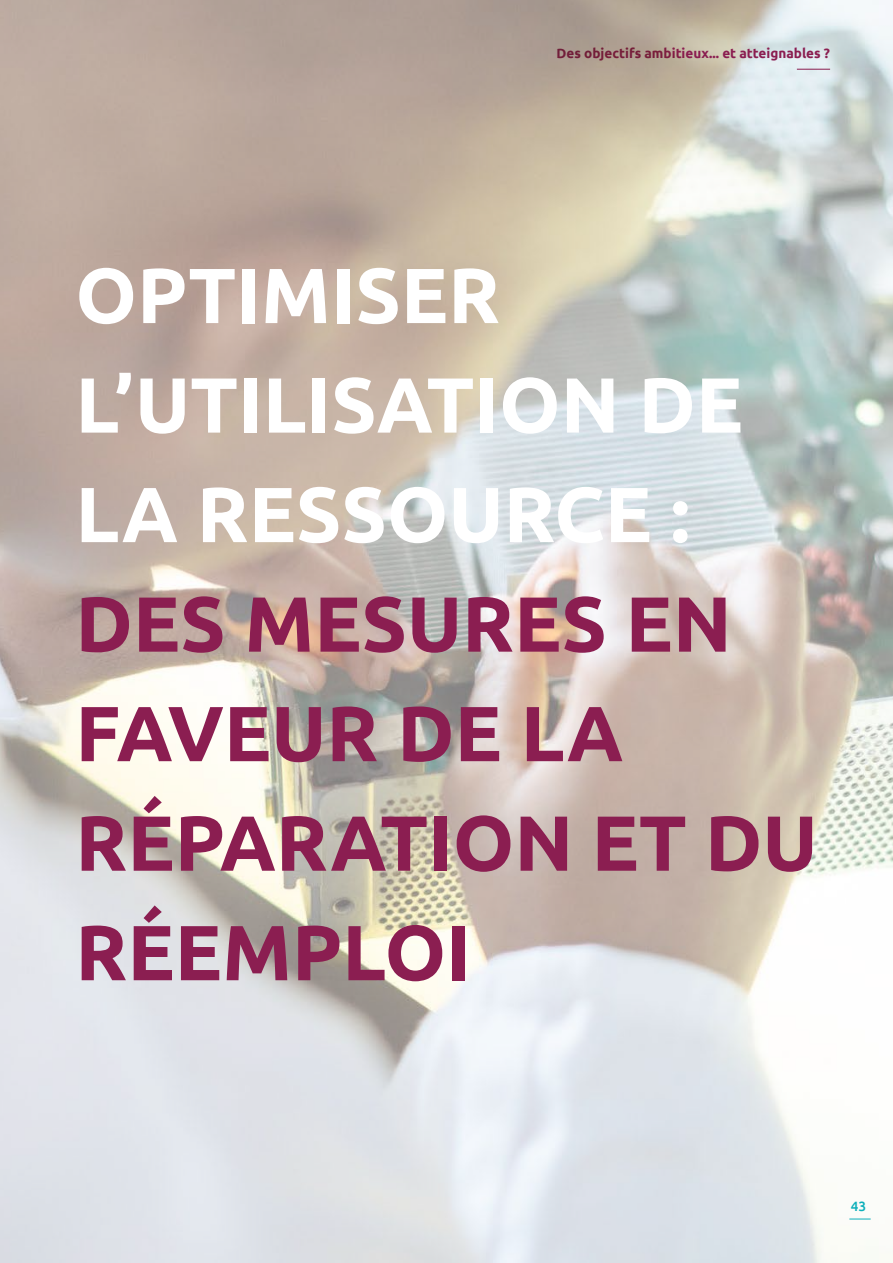
<style>
.page{position:relative;width:893px;height:1263px;background:#fff}
.page>*{position:absolute;margin:0;border:0;box-sizing:border-box;transform-origin:0 0}
.t1{font:700 78px/109.5px "Ubuntu";color:#8b1e51}
.t2{font:700 78px/109.5px "Ubuntu";color:#fff}
.t3{font:700 13.5px "Ubuntu";color:#8b1e51}
.t4{font:500 13.5px "Ubuntu";color:#0db0bb}
</style>
<div class="page">
<img style="left:0;top:0;width:893px;height:1263px">
<p class="t3" style="left:557px;top:45px;width:275px">Des objectifs ambitieux... et atteignables ?</p>
<p class="t2" style="left:75px;top:239px;width:669px">OPTIMISER<br>L’UTILISATION DE<br>LA RESSOURCE :</p>
<p class="t1" style="left:75px;top:568px;width:744px">DES MESURES EN<br>FAVEUR DE LA<br>RÉPARATION ET DU<br>RÉEMPLOI</p>
<p class="t4" style="left:851px;top:1197px;width:17px">43</p>
</div>
